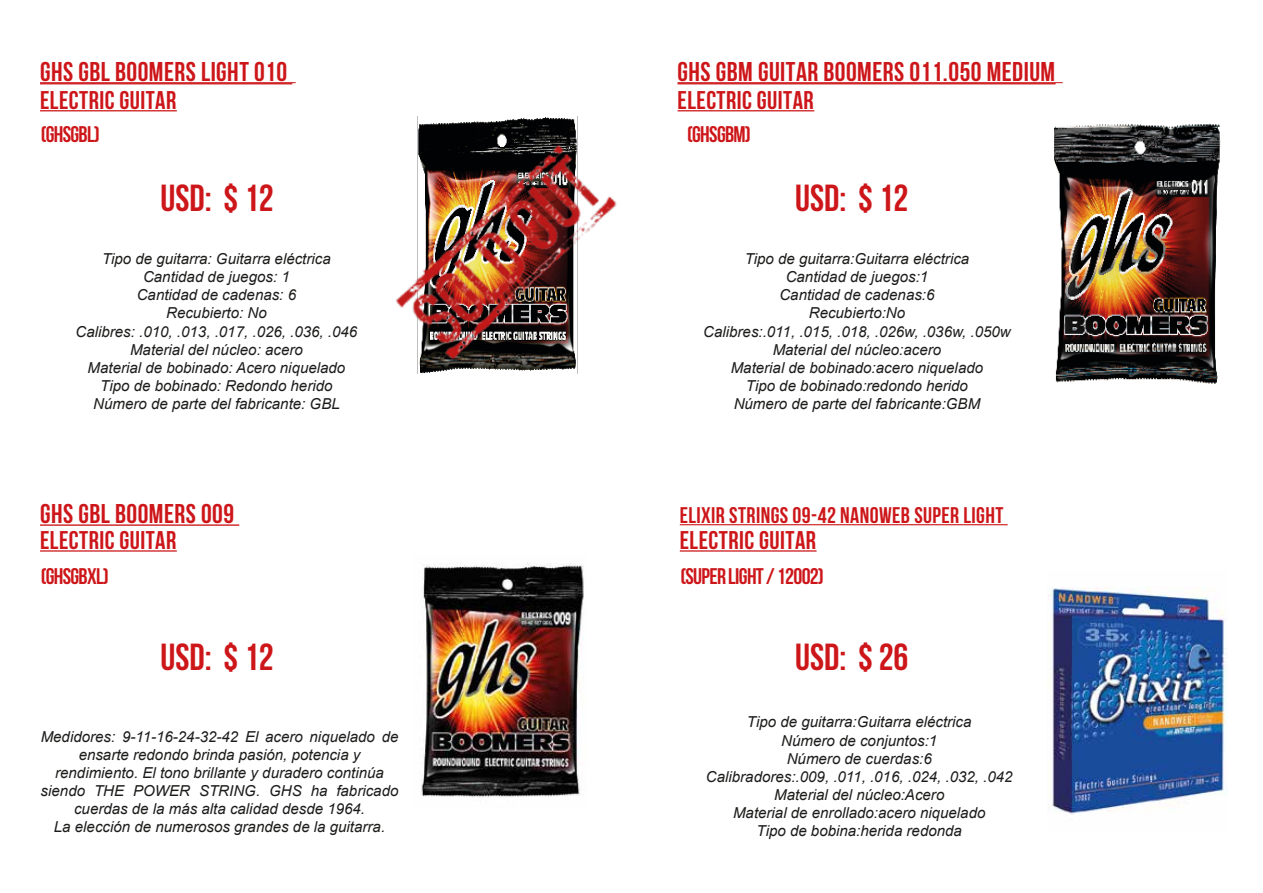
<style>
.page{position:relative;width:1263px;height:893px;background:#fff}
.page>*{position:absolute;margin:0;border:0;box-sizing:border-box;transform-origin:0 0}
.t1{font:700 37.5px "Bebas Neue";color:#cd1619}
.t2{font:700 27px "Bebas Neue";letter-spacing:.02em;color:#cd1619}
.t3{font:700 25.5px "Bebas Neue";letter-spacing:.02em;color:#cd1619}
.t4{font:700 22.5px "Bebas Neue";letter-spacing:-.03em;color:#cd1619}
.t5{font:700 22.5px "Bebas Neue";letter-spacing:.02em;color:#cd1619}
.t6{font:italic 15.15px/18.1px "Arial";color:#1c1c1b;text-align:center}
</style>
<div class="page">
<img style="left:417px;top:117px;width:161px;height:11px">
<img style="left:421px;top:563px;width:163px;height:235px">
<hr style="left:40px;top:82px;width:256px;height:1px;background:#cd1619">
<hr style="left:40px;top:83px;width:252px;height:1px;background:#cd1619">
<hr style="left:40px;top:110px;width:137px;height:1px;background:#cd1619">
<hr style="left:40px;top:524px;width:199px;height:2px;background:#cd1619">
<hr style="left:40px;top:550px;width:137px;height:2px;background:#cd1619">
<img style="left:1054px;top:123px;width:167px;height:261px">
<hr style="left:677px;top:82px;width:386px;height:1px;background:#cd1619">
<hr style="left:677px;top:83px;width:379px;height:1px;background:#cd1619">
<hr style="left:677px;top:110px;width:137px;height:1px;background:#cd1619">
<img style="left:1048px;top:587px;width:180px;height:228px">
<hr style="left:680px;top:524px;width:328px;height:1px;background:#cd1619">
<hr style="left:680px;top:550px;width:136px;height:2px;background:#cd1619">
<img style="left:395px;top:128px;width:222px;height:246px">
<h2 class="t2" style="left:40px;top:57px;width:249px">GHS GBL BOOMERS LIGHT 010</h2>
<h3 class="t3" style="left:40px;top:86px;width:138px">ELECTRIC GUITAR</h3>
<h2 class="t2" style="left:677px;top:57px;width:379px">GHS GBM GUITAR BOOMERS 011.050 MEDIUM</h2>
<h3 class="t3" style="left:677px;top:86px;width:138px">ELECTRIC GUITAR</h3>
<h3 class="t4" style="left:41px;top:122px;width:61px">(GHSGBL)</h3>
<h3 class="t4" style="left:687px;top:122px;width:65px">(GHSGBM)</h3>
<h1 class="t1" style="left:161px;top:178px;width:115px">USD: $ 12</h1>
<h1 class="t1" style="left:795px;top:178px;width:115px">USD: $ 12</h1>
<p class="t6" style="left:76px;top:250px;width:283px">Tipo de guitarra: Guitarra eléctrica<br>Cantidad de juegos: 1<br>Cantidad de cadenas: 6<br>Recubierto: No<br>Calibres: .010, .013, .017, .026, .036, .046<br>Material del núcleo: acero<br>Material de bobinado: Acero niquelado<br>Tipo de bobinado: Redondo herido<br>Número de parte del fabricante: GBL</p>
<p class="t6" style="left:703px;top:250px;width:309px">Tipo de guitarra:Guitarra eléctrica<br>Cantidad de juegos:1<br>Cantidad de cadenas:6<br>Recubierto:No<br>Calibres:.011, .015, .018, .026w, .036w, .050w<br>Material del núcleo:acero<br>Material de bobinado:acero niquelado<br>Tipo de bobinado:redondo herido<br>Número de parte del fabricante:GBM</p>
<h2 class="t2" style="left:40px;top:499px;width:196px">GHS GBL BOOMERS 009</h2>
<h3 class="t3" style="left:40px;top:526px;width:138px">ELECTRIC GUITAR</h3>
<h3 class="t5" style="left:680px;top:503px;width:325px">ELIXIR STRINGS 09-42 NANOWEB SUPER LIGHT</h3>
<h3 class="t3" style="left:680px;top:526px;width:138px">ELECTRIC GUITAR</h3>
<h3 class="t4" style="left:41px;top:564px;width:70px">(GHSGBXL)</h3>
<h3 class="t4" style="left:680px;top:564px;width:145px">(SUPER LIGHT / 12002)</h3>
<h1 class="t1" style="left:161px;top:637px;width:115px">USD: $ 12</h1>
<h1 class="t1" style="left:795px;top:637px;width:115px">USD: $ 26</h1>
<p class="t6" style="left:41px;top:728px;width:359px">Medidores: 9-11-16-24-32-42 El acero niquelado de ensarte redondo brinda pasión, potencia y rendimiento. El tono brillante y duradero continúa siendo THE POWER STRING. GHS ha fabricado cuerdas de la más alta calidad desde 1964.<br>La elección de numerosos grandes de la guitarra.</p>
<p class="t6" style="left:706px;top:713px;width:308px">Tipo de guitarra:Guitarra eléctrica<br>Número de conjuntos:1<br>Número de cuerdas:6<br>Calibradores:.009, .011, .016, .024, .032, .042<br>Material del núcleo:Acero<br>Material de enrollado:acero niquelado<br>Tipo de bobina:herida redonda</p>
</div>
